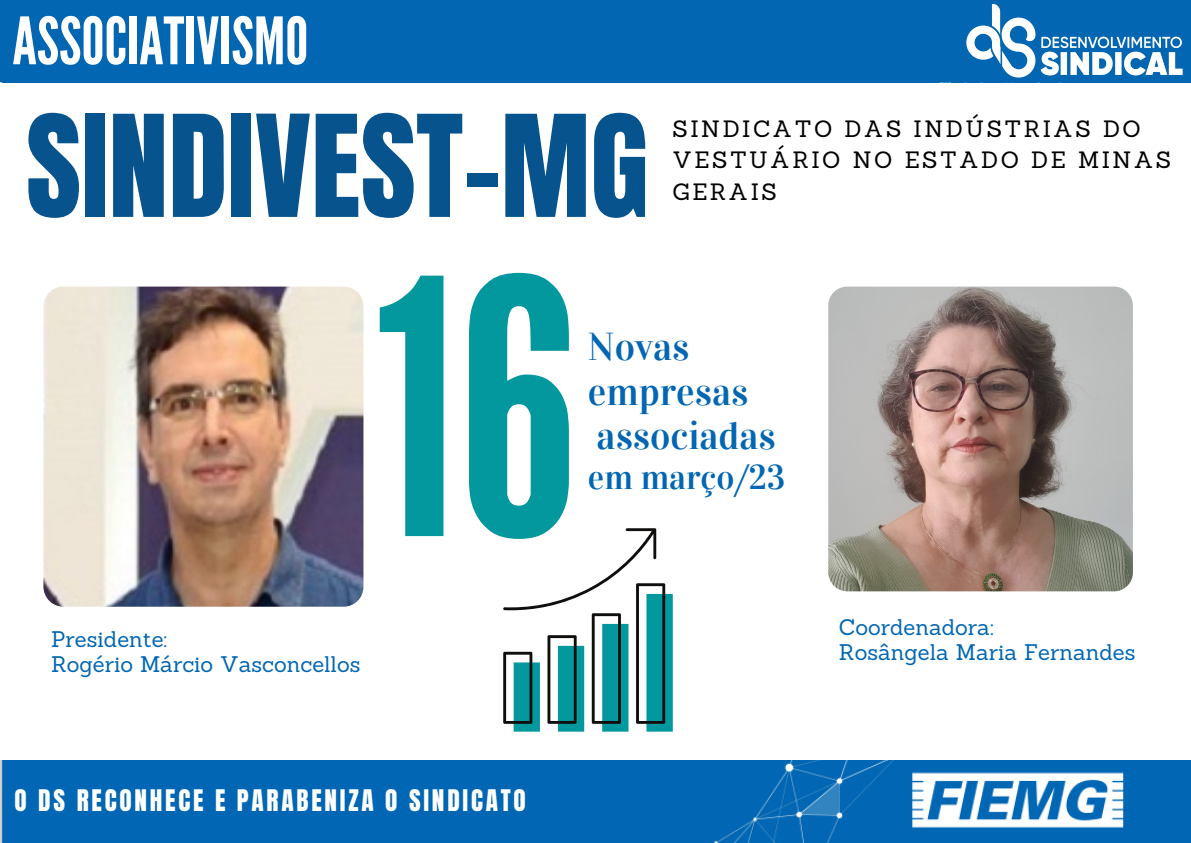
<style>
.page{position:relative;width:1191px;height:843px;background:#fff}
.page>*{position:absolute;margin:0;border:0;box-sizing:border-box;transform-origin:0 0}
.t1{font:354px "League Gothic";color:#03989e}
.t2{font:120px "Anton";color:#06538d}
.t3{font:65.1px "League Gothic";color:#fff}
.t4{font:38.8px/44.3px "Vidaloka";color:#0266b3}
.t5{font:34.4px "Vidaloka";color:#0266b3}
.t6{font:25.3px "Anton";letter-spacing:.11em;color:#fff}
.t7{font:23px/31.5px "Sanchez";letter-spacing:.11em;color:#000}
.t8{font:22px/24.8px "Sanchez";color:#0266b3}
</style>
<div class="page">
<img style="left:0;top:760px;width:1190px;height:82px">
<div style="left:0;top:0;width:1190px;height:82px;background:#0266b3"></div>
<svg style="left:503px;top:528px;width:169px;height:203px"></svg>
<img style="left:966px;top:3px;width:217px;height:75px">
<img style="left:43px;top:286px;width:320px;height:320px;border-radius:20px">
<img style="left:828px;top:286px;width:304px;height:305px;border-radius:19px">
<h3 class="t3" style="left:12px;top:3px;width:297px">ASSOCIATIVISMO</h3>
<h2 class="t2" style="left:26px;top:80px;width:624px">SINDIVEST-MG</h2>
<p class="t7" style="left:672px;top:113px;width:500px">SINDICATO DAS INDÚSTRIAS DO<br>VESTUÁRIO NO ESTADO DE MINAS</p>
<p class="t7" style="left:672px;top:176px;width:106px">GERAIS</p>
<h1 class="t1" style="left:375px;top:205px;width:205px">16</h1>
<h3 class="t4" style="left:588px;top:325px;width:189px">Novas empresas associadas</h3>
<h3 class="t5" style="left:588px;top:457px;width:199px">em março/23</h3>
<p class="t8" style="left:51px;top:626px;width:311px">Presidente:<br>Rogério Márcio Vasconcellos</p>
<p class="t8" style="left:838px;top:614px;width:298px">Coordenadora:<br>Rosângela Maria Fernandes</p>
<p class="t6" style="left:15px;top:782px;width:513px">O DS RECONHECE E PARABENIZA O SINDICATO</p>
</div>
